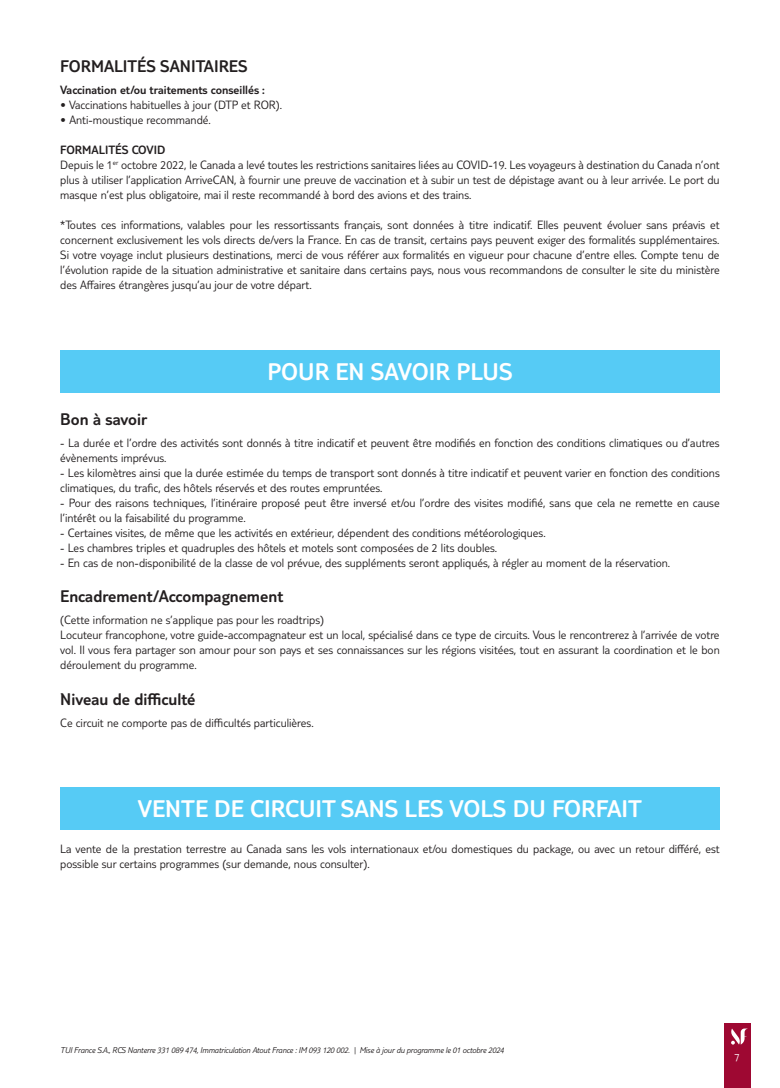
<style>
.page{position:relative;width:780px;height:1088px;background:#fff}
.page>*{position:absolute;margin:0;border:0;box-sizing:border-box;transform-origin:0 0}
.t1{font:300 25px "TUI Type";color:#fff}
.t2{font:300 17.5px "TUI Type";color:#231f20}
.t3{font:300 12.5px/15px "TUI Type";color:#231f20}
.t4{font:300 12.5px "TUI Type";color:#231f20}
.t5{font:300 11.25px "TUI Type";color:#fff}
.t6{font:italic 300 8.75px "TUI Type";letter-spacing:-.02em;color:#231f20}
.s1{font-style:inherit}
</style>
<div class="page">
<div style="left:724px;top:1023px;width:26px;height:65px;background:#9e0832"></div>
<svg style="left:731px;top:1028px;width:17px;height:16px"></svg>
<div style="left:60px;top:350px;width:659px;height:43px;background:#56cbf5"></div>
<div style="left:60px;top:788px;width:659px;height:42px;background:#56cbf5"></div>
<h2 class="t2" style="left:60px;top:56px;width:189px">FORMALITÉS SANITAIRES</h2>
<p class="t4" style="left:60px;top:83px;width:206px">Vaccination et/ou traitements conseillés :</p>
<p class="t3" style="left:60px;top:97px;width:223px">• Vaccinations habituelles à jour (DTP et ROR).</p>
<p class="t3" style="left:60px;top:112px;width:152px">• Anti-moustique recommandé.</p>
<p class="t3" style="left:60px;top:142px;width:661px"><span class="s1">FORMALITÉS COVID<br></span>Depuis le 1<sup>er</sup> octobre 2022, le Canada a levé toutes les restrictions sanitaires liées au COVID-19. Les voyageurs à destination du Canada n’ont plus à utiliser l’application ArriveCAN, à fournir une preuve de vaccination et à subir un test de dépistage avant ou à leur arrivée. Le port du masque n’est plus obligatoire, mai il reste recommandé à bord des avions et des trains.</p>
<p class="t3" style="left:60px;top:217px;width:661px;text-align:justify">*Toutes ces informations, valables pour les ressortissants français, sont données à titre indicatif. Elles peuvent évoluer sans préavis et concernent exclusivement les vols directs de/vers la France. En cas de transit, certains pays peuvent exiger des formalités supplémentaires.<br>Si votre voyage inclut plusieurs destinations, merci de vous référer aux formalités en vigueur pour chacune d’entre elles. Compte tenu de l’évolution rapide de la situation administrative et sanitaire dans certains pays, nous vous recommandons de consulter le site du ministère des Affaires étrangères jusqu’au jour de votre départ.</p>
<h1 class="t1" style="left:267px;top:357px;width:247px">POUR EN SAVOIR PLUS</h1>
<h2 class="t2" style="left:60px;top:409px;width:89px">Bon à savoir</h2>
<p class="t3" style="left:60px;top:435px;width:661px">- La durée et l’ordre des activités sont donnés à titre indicatif et peuvent être modifiés en fonction des conditions climatiques ou d’autres évènements imprévus.</p>
<p class="t3" style="left:60px;top:465px;width:661px">- Les kilomètres ainsi que la durée estimée du temps de transport sont donnés à titre indicatif et peuvent varier en fonction des conditions climatiques, du trafic, des hôtels réservés et des routes empruntées.</p>
<p class="t3" style="left:60px;top:495px;width:661px">- Pour des raisons techniques, l’itinéraire proposé peut être inversé et/ou l’ordre des visites modifié, sans que cela ne remette en cause l’intérêt ou la faisabilité du programme.</p>
<p class="t3" style="left:60px;top:525px;width:487px">- Certaines visites, de même que les activités en extérieur, dépendent des conditions météorologiques.</p>
<p class="t3" style="left:60px;top:540px;width:438px">- Les chambres triples et quadruples des hôtels et motels sont composées de 2 lits doubles.</p>
<p class="t3" style="left:60px;top:555px;width:611px">- En cas de non-disponibilité de la classe de vol prévue, des suppléments seront appliqués, à régler au moment de la réservation.</p>
<h2 class="t2" style="left:60px;top:586px;width:224px">Encadrement/Accompagnement</h2>
<p class="t3" style="left:60px;top:612px;width:661px">(Cette information ne s’applique pas pour les roadtrips)<br>Locuteur francophone, votre guide-accompagnateur est un local, spécialisé dans ce type de circuits. Vous le rencontrerez à l’arrivée de votre vol. Il vous fera partager son amour pour son pays et ses connaissances sur les régions visitées, tout en assurant la coordination et le bon déroulement du programme.</p>
<h2 class="t2" style="left:60px;top:689px;width:137px">Niveau de difficulté</h2>
<p class="t3" style="left:60px;top:715px;width:255px">Ce circuit ne comporte pas de difficultés particulières.</p>
<h1 class="t1" style="left:138px;top:795px;width:505px">VENTE DE CIRCUIT SANS LES VOLS DU FORFAIT</h1>
<p class="t3" style="left:60px;top:841px;width:661px">La vente de la prestation terrestre au Canada sans les vols internationaux et/ou domestiques du package, ou avec un retour différé, est possible sur certains programmes (sur demande, nous consulter).</p>
<p class="t6" style="left:60px;top:1045px;width:445px">TUI France S.A., RCS Nanterre 331 089 474, Immatriculation Atout France : IM 093 120 002. | Mise à jour du programme le 01 octobre 2024</p>
<p class="t5" style="left:734px;top:1050px;width:7px">7</p>
</div>
